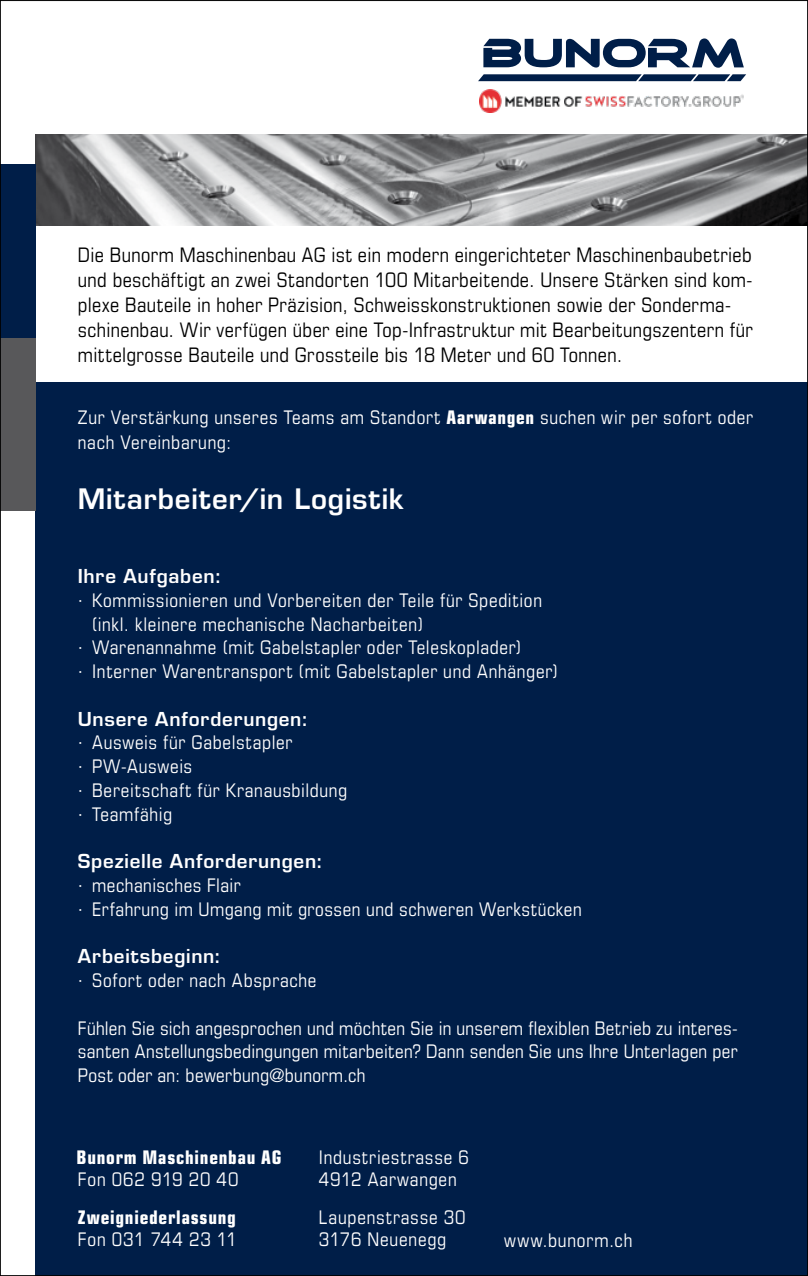
<style>
.page{position:relative;width:808px;height:1276px;background:#fff}
.page>*{position:absolute;margin:0;border:0;box-sizing:border-box;transform-origin:0 0}
.t1{font:600 27.5px "Eurostile LT Std";letter-spacing:.03em;color:#fff}
.t2{font:condensed 20px/25px "Eurostile LT Std";letter-spacing:.02em;color:#000}
.t3{font:condensed 18.75px/23.8px "Eurostile LT Std";letter-spacing:.035em;color:#fff}
.t4{font:600 18.75px "Eurostile LT Std";letter-spacing:.04em;color:#fff}
.t5{font:700 condensed 18.75px "Eurostile LT Std";letter-spacing:.04em;color:#fff}
.s1{font-weight:700}
</style>
<div class="page">
<div style="left:35px;top:382px;width:773px;height:894px;background:#001e48"></div>
<img style="left:35px;top:134px;width:771px;height:91px">
<div style="left:0;top:338px;width:35px;height:173px;background:#58585a"></div>
<div style="left:0;top:164px;width:35px;height:174px;background:#001e48"></div>
<img style="left:479px;top:90px;width:265px;height:22px">
<svg style="left:483px;top:38px;width:261px;height:30px"></svg>
<svg style="left:478px;top:74px;width:268px;height:7px;background:#163157"></svg>
<p class="t2" style="left:78px;top:242px;width:676px">Die Bunorm Maschinenbau AG ist ein modern eingerichteter Maschinenbaubetrieb und beschäftigt an zwei Standorten 100 Mitarbeitende. Unsere Stärken sind kom&shy;plexe Bauteile in hoher Präzision, Schweisskonstruktionen sowie der Sonderma&shy;schinenbau. Wir verfügen über eine Top-Infrastruktur mit Bearbeitungszentern für mittelgrosse Bauteile und Grossteile bis 18 Meter und 60 Tonnen.</p>
<p class="t3" style="left:78px;top:405px;width:677px;line-height:25px">Zur Verstärkung unseres Teams am Standort <span class="s1">Aarwangen</span> suchen wir per sofort oder nach Vereinbarung:</p>
<h1 class="t1" style="left:78px;top:482px;width:327px">Mitarbeiter/in Logistik</h1>
<p class="t4" style="left:78px;top:564px;width:145px">Ihre Aufgaben:</p>
<p class="t3" style="left:78px;top:588px;width:466px">· Kommissionieren und Vorbereiten der Teile für Spedition</p>
<p class="t3" style="left:92px;top:612px;width:333px">(inkl. kleinere mechanische Nacharbeiten)</p>
<p class="t3" style="left:78px;top:635px;width:445px">· Warenannahme (mit Gabelstapler oder Teleskoplader)</p>
<p class="t3" style="left:78px;top:659px;width:482px">· Interner Warentransport (mit Gabelstapler und Anhänger)</p>
<p class="t4" style="left:78px;top:707px;width:232px">Unsere Anforderungen:</p>
<p class="t3" style="left:78px;top:730px;width:271px">· Ausweis für Gabelstapler<br>· PW-Ausweis<br>· Bereitschaft für Kranausbildung · Teamfähig</p>
<p class="t4" style="left:78px;top:849px;width:247px">Spezielle Anforderungen:</p>
<p class="t3" style="left:78px;top:873px;width:505px">· mechanisches Flair<br>· Erfahrung im Umgang mit grossen und schweren Werkstücken</p>
<p class="t4" style="left:78px;top:944px;width:145px">Arbeitsbeginn:</p>
<p class="t3" style="left:78px;top:968px;width:240px">· Sofort oder nach Absprache</p>
<p class="t3" style="left:78px;top:1015px;width:661px;text-align:justify">Fühlen Sie sich angesprochen und möchten Sie in unserem flexiblen Betrieb zu interes&shy;santen Anstellungsbedingungen mitarbeiten? Dann senden Sie uns Ihre Unterlagen per Post oder an: bewerbung@bunorm.ch</p>
<p class="t5" style="left:77px;top:1145px;width:206px">Bunorm Maschinenbau AG</p>
<p class="t3" style="left:78px;top:1167px;width:162px">Fon 062 919 20 40</p>
<p class="t5" style="left:78px;top:1205px;width:159px">Zweigniederlassung</p>
<p class="t3" style="left:78px;top:1227px;width:161px">Fon 031 744 23 11</p>
<p class="t3" style="left:319px;top:1145px;width:152px;line-height:22.5px">Industriestrasse 6<br>4912 Aarwangen</p>
<p class="t3" style="left:319px;top:1205px;width:148px;line-height:22.5px">Laupenstrasse 30<br>3176 Neuenegg</p>
<p class="t3" style="left:504px;top:1227px;width:130px">www.bunorm.ch</p>
</div>
